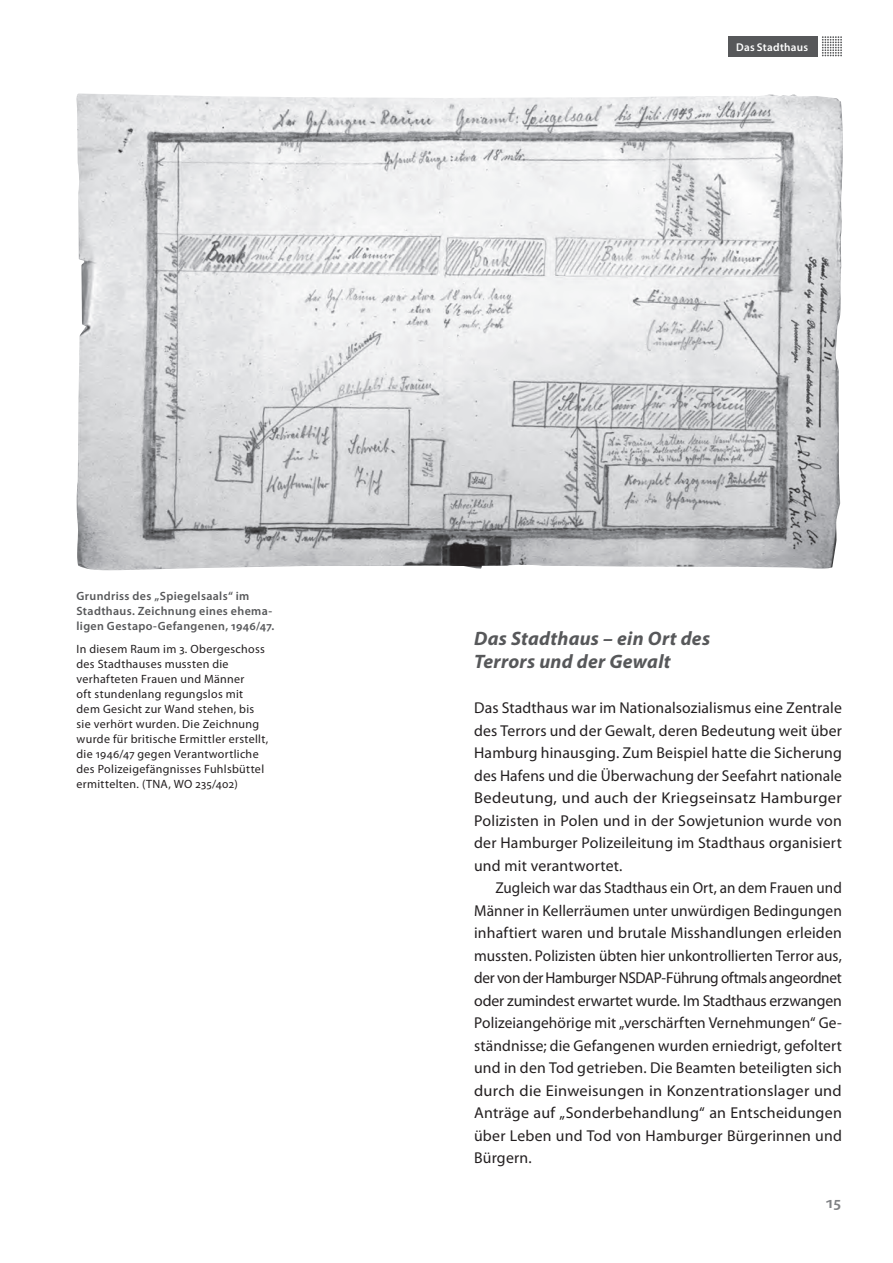
<style>
.page{position:relative;width:893px;height:1263px;background:#fff}
.page>*{position:absolute;margin:0;border:0;box-sizing:border-box;transform-origin:0 0}
.t1{font:italic 700 19.5px/22.5px "Myriad Pro";letter-spacing:.015em;color:#57585a}
.t2{font:600 16.5px "Myriad Pro";color:#808285}
.t3{font:15.75px/22.5px "Myriad Pro";letter-spacing:.01em;color:#231f20;scale:.96 1}
.t4{font:15.75px/22.5px "Myriad Pro";letter-spacing:.01em;color:#231f20;text-align:justify}
.t5{font:12px/15px "Myriad Pro";letter-spacing:.025em;color:#231f20}
.t6{font:600 12px/15px "Myriad Pro";letter-spacing:.03em;color:#57585a}
.t7{font:600 11.25px "Myriad Pro";letter-spacing:.025em;color:#fff}
</style>
<div class="page">
<svg style="left:822px;top:36px;width:20px;height:20px"></svg>
<div style="left:729px;top:36px;width:89px;height:20px;background:#57585a"></div>
<img style="left:76px;top:94px;width:767px;height:476px">
<p class="t7" style="left:736px;top:40px;width:74px">Das Stadthaus</p>
<p class="t6" style="left:77px;top:588px;width:199px">Grundriss des „Spiegelsaals“ im<br>Stadthaus. Zeichnung eines ehema&shy;ligen Gestapo-Gefangenen, 1946/47.</p>
<p class="t5" style="left:77px;top:641px;width:193px">In diesem Raum im 3. Obergeschoss des Stadthauses mussten die verhafteten Frauen und Männer<br>oft stundenlang regungslos mit dem Gesicht zur Wand stehen, bis sie verhört wurden. Die Zeichnung wurde für britische Ermittler erstellt, die 1946/47 gegen Verantwortliche des Polizeigefängnisses Fuhlsbüttel ermittelten. (TNA, WO 235/402)</p>
<p class="t1" style="left:474px;top:627px;width:237px">Das Stadthaus – ein Ort des<br>Terrors und der Gewalt</p>
<p class="t4" style="left:474px;top:696px;width:369px">Das Stadthaus war im Nationalsozialismus eine Zentrale des Terrors und der Gewalt, deren Bedeutung weit über Hamburg hinausging. Zum Beispiel hatte die Sicherung des Hafens und die Überwachung der Seefahrt nationale Bedeutung, und auch der Kriegseinsatz Hamburger Polizisten in Polen und in der Sowjetunion wurde von der Hamburger Polizeileitung im Stadthaus organisiert und mit verantwortet.</p>
<p class="t3" style="left:474px;top:876px;width:385px;text-indent:21px">Zugleich war das Stadthaus ein Ort, an dem Frauen und Männer in Kellerräumen unter unwürdigen Bedingungen inhaftiert waren und brutale Misshandlungen erleiden mussten. Polizisten übten hier unkontrollierten Terror aus, der von der Hamburger NSDAP-Führung oftmals angeordnet oder zumindest erwartet wurde. Im Stadthaus erzwangen Polizeiangehörige mit „verschärften Vernehmungen“ Ge-- ständnisse; die Gefangenen wurden erniedrigt, gefoltert und in den Tod getrieben. Die Beamten beteiligten sich durch die Einweisungen in Konzentrationslager und Anträge auf „Sonderbehandlung“ an Entscheidungen über Leben und Tod von Hamburger Bürgerinnen und Bürgern.</p>
<p class="t2" style="left:825px;top:1192px;width:18px">15</p>
</div>
